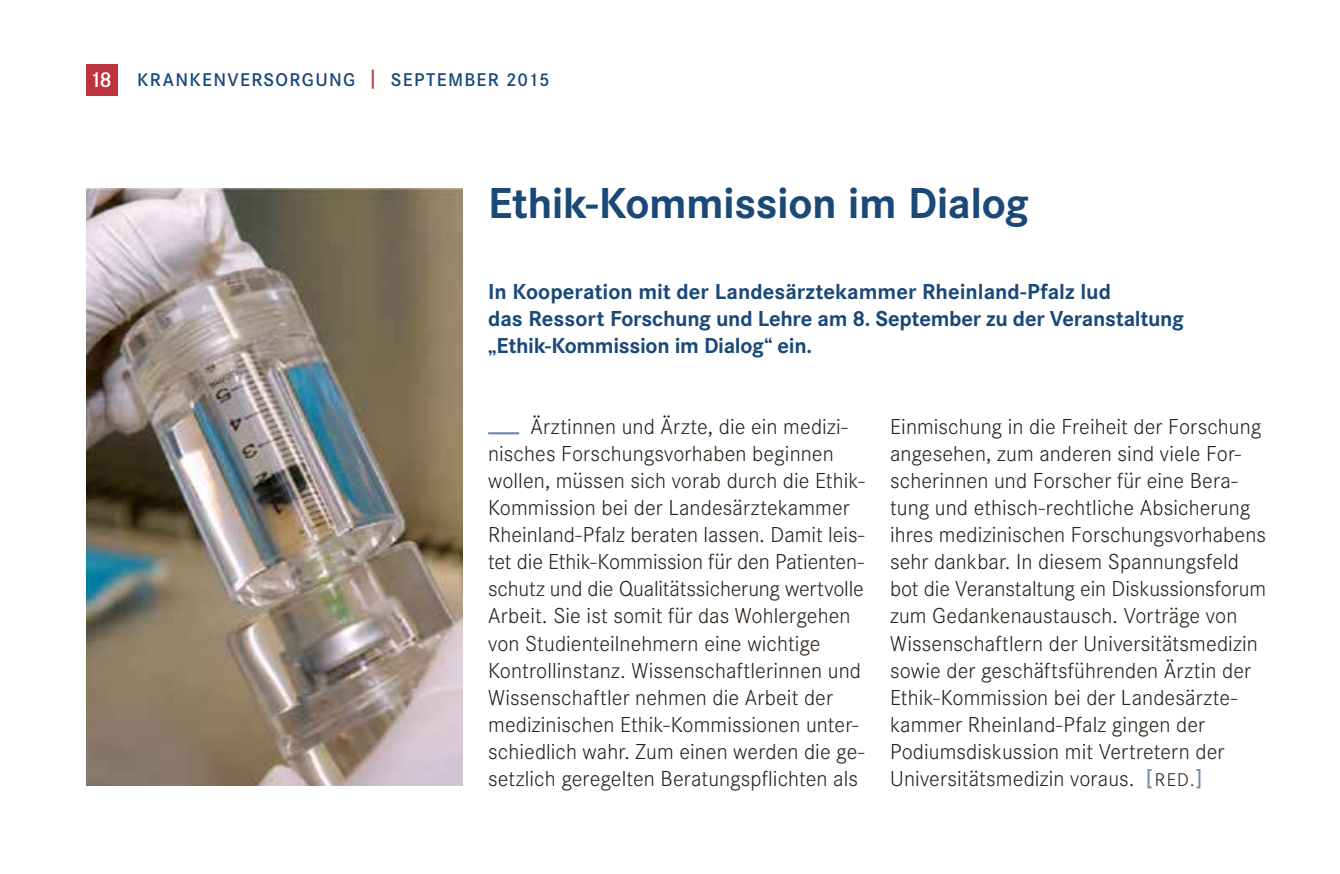
<style>
.page{position:relative;width:1340px;height:874px;background:#fff}
.page>*{position:absolute;margin:0;border:0;box-sizing:border-box;transform-origin:0 0}
.t1{font:700 45px "Corporate S";letter-spacing:-.01em;color:#1a4877}
.t2{font:300 22.5px/27px "Corporate S";letter-spacing:.005em;color:#29211a}
.t3{font:700 22.5px/27px "Corporate S";letter-spacing:-.005em;color:#1a4877}
.t4{font:600 19.12px "Corporate S";letter-spacing:.07em;color:#1a4877}
.s1{font-size:22.5px;color:#fff}
.s2{color:#bc343d}
.s3{font-weight:600;color:#748cac}
.s4{font-size:19.12px}
</style>
<div class="page">
<div style="left:86px;top:64px;width:32px;height:32px;background:#bc343d"></div>
<hr style="left:488px;top:432px;width:31px;height:2px;background:#748cac">
<img style="left:86px;top:188px;width:376px;height:597px">
<p class="t4" style="left:89px;top:69px;width:462px"><span class="s1">1830</span> KRANKENVERSORGUNG <span class="s2">|</span> SEPTEMBER 2015</p>
<h1 class="t1" style="left:488px;top:178px;width:542px">Ethik-Kommission im Dialog</h1>
<p class="t3" style="left:488px;top:279px;width:697px">In Kooperation mit der Landesärztekammer Rheinland-Pfalz lud<br>das Ressort Forschung und Lehre am 8. September zu der Veranstaltung „Ethik-Kommission im Dialog“ ein.</p>
<p class="t2" style="left:488px;top:414px;width:378px;text-indent:42px">Ärztinnen und Ärzte, die ein medizi&shy;nisches Forschungsvorhaben beginnen wollen, müssen sich vorab durch die Ethik-Kommission bei der Landesärztekammer Rheinland-Pfalz beraten lassen. Damit leis&shy;tet die Ethik-Kommission für den Patienten&shy;schutz und die Qualitätssicherung wertvolle Arbeit. Sie ist somit für das Wohlergehen von Studienteilnehmern eine wichtige Kontrollinstanz. Wissenschaftlerinnen und Wissenschaftler nehmen die Arbeit der medizinischen Ethik-Kommissionen unter&shy;schiedlich wahr. Zum einen werden die ge&shy;setzlich geregelten Beratungspflichten als</p>
<p class="t2" style="left:890px;top:414px;width:377px">Einmischung in die Freiheit der Forschung angesehen, zum anderen sind viele For&shy;scherinnen und Forscher für eine Bera&shy;tung und ethisch-rechtliche Absicherung ihres medizinischen Forschungsvorhabens sehr dankbar. In diesem Spannungsfeld bot die Veranstaltung ein Diskussionsforum zum Gedankenaustausch. Vorträge von Wissenschaftlern der Universitätsmedizin sowie der geschäftsführenden Ärztin der Ethik-Kommission bei der Landesärzte&shy;kammer Rheinland-Pfalz gingen der Podiumsdiskussion mit Vertretern der Universitätsmedizin voraus. <span class="s3">[</span><span class="s4">RED.</span><span class="s3">]</span></p>
</div>
